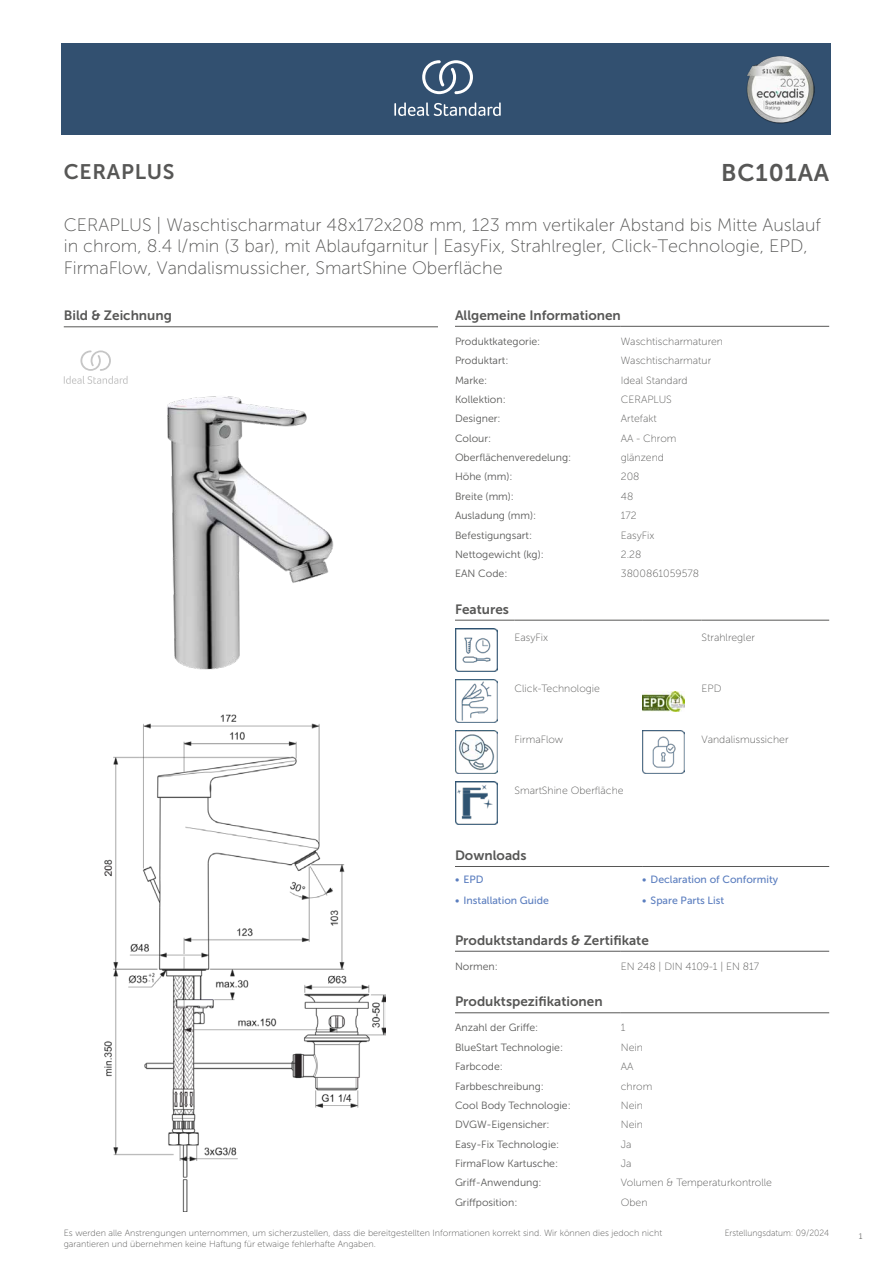
<style>
.page{position:relative;width:893px;height:1263px;background:#fff}
.page>*{position:absolute;margin:0;border:0;box-sizing:border-box;transform-origin:0 0}
.t1{font:24px "Museo Sans 700";letter-spacing:.035em;color:#575756}
.t2{font:21px "Museo Sans 700";letter-spacing:.035em;color:#575756}
.t3{font:18px/21.6px "Museo Sans 100";color:#575756}
.t4{font:13.5px "Museo Sans 700";color:#575756}
.t5{font:10.5px "Museo Sans 300";color:#575756}
.t6{font:10.5px "Museo Sans 100";color:#575756}
.t7{font:10.5px "Museo Sans 500";color:#5b7ebf}
.t8{font:9px/10.8px "Museo Sans 100";color:#575756}
.t9{font:9px "Museo Sans 100";color:#575756;scale:.95 1}
.t10{font:300 9px "Calibri";color:#575756;scale:.95 1}
</style>
<div class="page">
<div style="left:62px;top:43px;width:769px;height:91px;background:#325070"></div>
<hr style="left:455px;top:326px;width:166px;height:1px;background:#575756">
<hr style="left:621px;top:326px;width:208px;height:1px;background:#575756">
<hr style="left:455px;top:620px;width:59px;height:1px;background:#575756">
<hr style="left:514px;top:620px;width:128px;height:1px;background:#575756">
<hr style="left:642px;top:620px;width:60px;height:1px;background:#575756">
<hr style="left:702px;top:620px;width:127px;height:1px;background:#575756">
<img style="left:455px;top:629px;width:42px;height:42px">
<img style="left:455px;top:680px;width:42px;height:42px">
<img style="left:642px;top:691px;width:43px;height:20px">
<img style="left:455px;top:731px;width:42px;height:42px">
<img style="left:642px;top:731px;width:43px;height:42px">
<img style="left:455px;top:782px;width:42px;height:42px">
<hr style="left:455px;top:866px;width:187px;height:1px;background:#575756">
<hr style="left:642px;top:866px;width:187px;height:1px;background:#575756">
<hr style="left:455px;top:951px;width:166px;height:1px;background:#575756">
<hr style="left:621px;top:951px;width:208px;height:1px;background:#575756">
<hr style="left:455px;top:1012px;width:166px;height:1px;background:#575756">
<hr style="left:621px;top:1012px;width:208px;height:1px;background:#575756">
<img style="left:104px;top:714px;width:281px;height:497px">
<hr style="left:64px;top:327px;width:374px;height:1px;background:#575756">
<svg style="left:64px;top:350px;width:64px;height:34px"></svg>
<img style="left:167px;top:396px;width:167px;height:274px">
<svg style="left:394px;top:102px;width:107px;height:14px"></svg>
<svg style="left:422px;top:60px;width:51px;height:34px"></svg>
<img style="left:746px;top:56px;width:68px;height:67px">
<h2 class="t2" style="left:64px;top:160px;width:112px">CERAPLUS</h2>
<h1 class="t1" style="left:721px;top:160px;width:109px">BC101AA</h1>
<p class="t3" style="left:64px;top:214px;width:759px">CERAPLUS | Waschtischarmatur 48x172x208 mm, 123 mm vertikaler Abstand bis Mitte Auslauf in chrom, 8.4 l/min (3 bar), mit Ablaufgarnitur | EasyFix, Strahlregler, Click-Technologie, EPD,<br>FirmaFlow, Vandalismussicher, SmartShine Oberfläche</p>
<p class="t4" style="left:64px;top:308px;width:110px">Bild &amp; Zeichnung</p>
<p class="t4" style="left:455px;top:308px;width:167px">Allgemeine Informationen</p>
<p class="t5" style="left:455px;top:336px;width:87px">Produktkategorie:</p>
<p class="t6" style="left:621px;top:336px;width:104px">Waschtischarmaturen</p>
<p class="t5" style="left:455px;top:355px;width:55px">Produktart:</p>
<p class="t6" style="left:621px;top:355px;width:92px">Waschtischarmatur</p>
<p class="t5" style="left:455px;top:374px;width:34px">Marke:</p>
<p class="t6" style="left:621px;top:374px;width:68px">Ideal Standard</p>
<p class="t5" style="left:455px;top:394px;width:52px">Kollektion:</p>
<p class="t6" style="left:621px;top:394px;width:53px">CERAPLUS</p>
<p class="t5" style="left:455px;top:413px;width:47px">Designer:</p>
<p class="t6" style="left:621px;top:413px;width:37px">Artefakt</p>
<p class="t5" style="left:455px;top:432px;width:38px">Colour:</p>
<p class="t6" style="left:621px;top:433px;width:57px">AA - Chrom</p>
<p class="t5" style="left:455px;top:452px;width:118px">Oberflächenveredelung:</p>
<p class="t6" style="left:621px;top:452px;width:45px">glänzend</p>
<p class="t5" style="left:455px;top:471px;width:59px">Höhe (mm):</p>
<p class="t6" style="left:621px;top:471px;width:20px">208</p>
<p class="t5" style="left:455px;top:491px;width:61px">Breite (mm):</p>
<p class="t6" style="left:621px;top:491px;width:14px">48</p>
<p class="t5" style="left:455px;top:510px;width:83px">Ausladung (mm):</p>
<p class="t6" style="left:621px;top:510px;width:17px">172</p>
<p class="t5" style="left:455px;top:529px;width:79px">Befestigungsart:</p>
<p class="t6" style="left:621px;top:529px;width:35px">EasyFix</p>
<p class="t5" style="left:455px;top:549px;width:90px">Nettogewicht (kg):</p>
<p class="t6" style="left:621px;top:549px;width:22px">2.28</p>
<p class="t5" style="left:455px;top:568px;width:54px">EAN Code:</p>
<p class="t6" style="left:621px;top:568px;width:80px">3800861059578</p>
<p class="t4" style="left:455px;top:602px;width:55px">Features</p>
<p class="t6" style="left:514px;top:632px;width:35px">EasyFix</p>
<p class="t6" style="left:702px;top:632px;width:55px">Strahlregler</p>
<p class="t6" style="left:514px;top:683px;width:87px">Click-Technologie</p>
<p class="t6" style="left:702px;top:683px;width:21px">EPD</p>
<p class="t6" style="left:514px;top:734px;width:50px">FirmaFlow</p>
<p class="t6" style="left:702px;top:734px;width:88px">Vandalismussicher</p>
<p class="t6" style="left:514px;top:785px;width:111px">SmartShine Oberfläche</p>
<p class="t4" style="left:455px;top:848px;width:73px">Downloads</p>
<p class="t7" style="left:455px;top:874px;width:30px">• EPD</p>
<p class="t7" style="left:642px;top:874px;width:138px">• Declaration of Conformity</p>
<p class="t7" style="left:455px;top:895px;width:95px">• Installation Guide</p>
<p class="t7" style="left:642px;top:895px;width:84px">• Spare Parts List</p>
<p class="t4" style="left:455px;top:933px;width:195px">Produktstandards &amp; Zertifikate</p>
<p class="t5" style="left:455px;top:961px;width:44px">Normen:</p>
<p class="t6" style="left:621px;top:961px;width:140px">EN 248 | DIN 4109-1 | EN 817</p>
<p class="t4" style="left:455px;top:994px;width:149px">Produktspezifikationen</p>
<p class="t5" style="left:455px;top:1022px;width:85px">Anzahl der Griffe:</p>
<p class="t6" style="left:621px;top:1022px;width:6px">1</p>
<p class="t5" style="left:455px;top:1041px;width:110px">BlueStart Technologie:</p>
<p class="t6" style="left:621px;top:1042px;width:24px">Nein</p>
<p class="t5" style="left:455px;top:1061px;width:49px">Farbcode:</p>
<p class="t6" style="left:621px;top:1061px;width:14px">AA</p>
<p class="t5" style="left:455px;top:1080px;width:90px">Farbbeschreibung:</p>
<p class="t6" style="left:621px;top:1080px;width:33px">chrom</p>
<p class="t5" style="left:455px;top:1099px;width:117px">Cool Body Technologie:</p>
<p class="t6" style="left:621px;top:1100px;width:24px">Nein</p>
<p class="t5" style="left:455px;top:1119px;width:96px">DVGW-Eigensicher:</p>
<p class="t6" style="left:621px;top:1119px;width:24px">Nein</p>
<p class="t5" style="left:455px;top:1138px;width:106px">Easy-Fix Technologie:</p>
<p class="t6" style="left:621px;top:1138px;width:12px">Ja</p>
<p class="t5" style="left:455px;top:1158px;width:105px">FirmaFlow Kartusche:</p>
<p class="t6" style="left:621px;top:1158px;width:12px">Ja</p>
<p class="t5" style="left:455px;top:1177px;width:88px">Griff-Anwendung:</p>
<p class="t6" style="left:621px;top:1177px;width:153px">Volumen &amp; Temperaturkontrolle</p>
<p class="t5" style="left:455px;top:1196px;width:64px">Griffposition:</p>
<p class="t6" style="left:621px;top:1196px;width:28px">Oben</p>
<p class="t8" style="left:64px;top:1227px;width:600px">Es werden alle Anstrengungen unternommen, um sicherzustellen, dass die bereitgestellten Informationen korrekt sind. Wir können dies jedoch nicht garantieren und übernehmen keine Haftung für etwaige fehlerhafte Angaben.</p>
<p class="t9" style="left:725px;top:1228px;width:111px">Erstellungsdatum: 09/2024</p>
<p class="t10" style="left:858px;top:1230px;width:6px">1</p>
</div>
